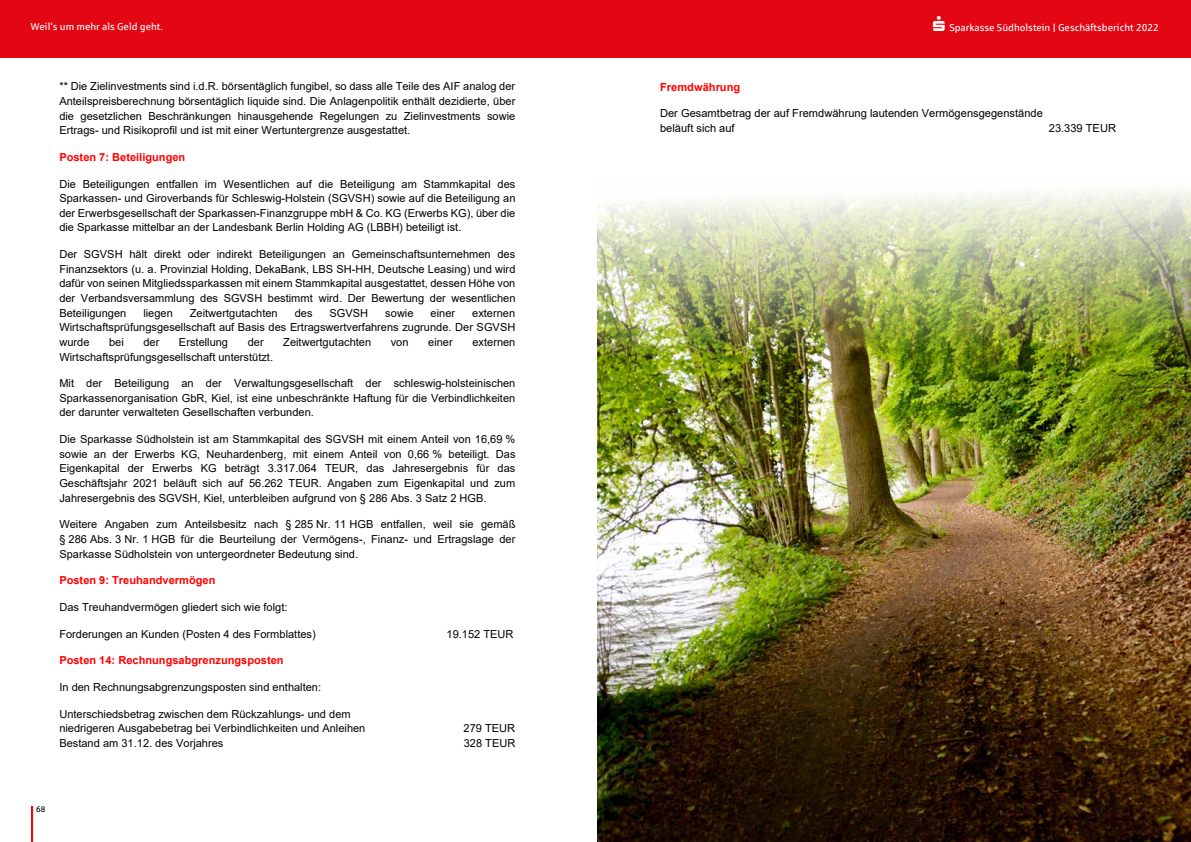
<style>
.page{position:relative;width:1191px;height:842px;background:#fff}
.page>*{position:absolute;margin:0;border:0;box-sizing:border-box;transform-origin:0 0}
.t1{font:11.1px/14.7px "Arial";color:#000}
.t2{font:700 11.1px "Arial";color:#f00}
.t3{font:11px/14.6px "Arial";color:#000;text-align:justify}
.t4{font:700 11px "Arial";color:#f00}
.t5{font:10px "Sparkasse Rg";color:#fff}
.t6{font:8px "Sparkasse Rg";color:#000}
.s1{font-weight:700}
</style>
<div class="page">
<div style="left:0;top:0;width:1191px;height:58px;background:#e30613"></div>
<svg style="left:31px;top:806px;width:2px;height:36px"></svg>
<img style="left:597px;top:190px;width:594px;height:652px">
<p class="t5" style="left:31px;top:21px;width:133px">Weil‘s um mehr als Geld geht.</p>
<p class="t3" style="left:59px;top:79px;width:457px">** Die Zielinvestments sind i.d.R. börsentäglich fungibel, so dass alle Teile des AIF analog der Anteilspreisberechnung börsentäglich liquide sind. Die Anlagenpolitik enthält dezidierte, über die gesetzlichen Beschränkungen hinausgehende Regelungen zu Zielinvestments sowie Ertrags- und Risikoprofil und ist mit einer Wertuntergrenze ausgestattet.</p>
<p class="t4" style="left:59px;top:149px;width:127px">Posten 7: Beteiligungen</p>
<p class="t3" style="left:59px;top:176px;width:457px">Die Beteiligungen entfallen im Wesentlichen auf die Beteiligung am Stammkapital des Sparkassen- und Giroverbands für Schleswig-Holstein (SGVSH) sowie auf die Beteiligung an der Erwerbsgesellschaft der Sparkassen-Finanzgruppe mbH &amp; Co. KG (Erwerbs KG), über die die Sparkasse mittelbar an der Landesbank Berlin Holding AG (LBBH) beteiligt ist.</p>
<p class="t3" style="left:59px;top:247px;width:458px">Der SGVSH hält direkt oder indirekt Beteiligungen an Gemeinschaftsunternehmen des Finanzsektors (u. a. Provinzial Holding, DekaBank, LBS SH-HH, Deutsche Leasing) und wird dafür von seinen Mitgliedssparkassen mit einem Stammkapital ausgestattet, dessen Höhe von der Verbandsversammlung des SGVSH bestimmt wird. Der Bewertung der wesentlichen Beteiligungen</p>
<p class="t3" style="left:143px;top:305px;width:31px">liegen</p>
<p class="t3" style="left:190px;top:305px;width:89px">Zeitwertgutachten</p>
<p class="t3" style="left:295px;top:305px;width:19px">des</p>
<p class="t3" style="left:329px;top:305px;width:40px">SGVSH</p>
<p class="t3" style="left:385px;top:305px;width:30px">sowie</p>
<p class="t3" style="left:430px;top:305px;width:26px">einer</p>
<p class="t3" style="left:59px;top:305px;width:457px;text-indent:413px">externen Wirtschaftsprüfungsgesellschaft auf Basis des Ertragswertverfahrens zugrunde. Der SGVSH wurde</p>
<p class="t3" style="left:109px;top:335px;width:16px">bei</p>
<p class="t3" style="left:143px;top:335px;width:17px">der</p>
<p class="t3" style="left:179px;top:335px;width:51px">Erstellung</p>
<p class="t3" style="left:248px;top:335px;width:17px">der</p>
<p class="t3" style="left:283px;top:335px;width:89px">Zeitwertgutachten</p>
<p class="t3" style="left:391px;top:335px;width:19px">von</p>
<p class="t3" style="left:428px;top:335px;width:26px">einer</p>
<p class="t3" style="left:472px;top:335px;width:45px">externen</p>
<p class="t3" style="left:59px;top:349px;width:215px">Wirtschaftsprüfungsgesellschaft unterstützt.</p>
<p class="t3" style="left:59px;top:376px;width:457px">Mit der Beteiligung an der Verwaltungsgesellschaft der schleswig-holsteinischen Sparkassenorganisation GbR, Kiel, ist eine unbeschränkte Haftung für die Verbindlichkeiten der darunter verwalteten Gesellschaften verbunden.</p>
<p class="t3" style="left:59px;top:432px;width:458px">Die Sparkasse Südholstein ist am Stammkapital des SGVSH mit einem Anteil von 16,69 % sowie an der Erwerbs KG, Neuhardenberg, mit einem Anteil von 0,66 % beteiligt. Das Eigenkapital der Erwerbs KG beträgt 3.317.064 TEUR, das Jahresergebnis für das Geschäftsjahr 2021 beläuft sich auf 56.262 TEUR. Angaben zum Eigenkapital und zum Jahresergebnis des SGVSH, Kiel, unterbleiben aufgrund von § 286 Abs. 3 Satz 2 HGB.</p>
<p class="t3" style="left:59px;top:517px;width:457px">Weitere Angaben zum Anteilsbesitz nach § 285 Nr. 11 HGB entfallen, weil sie gemäß § 286 Abs. 3 Nr. 1 HGB für die Beurteilung der Vermögens-, Finanz- und Ertragslage der Sparkasse Südholstein von untergeordneter Bedeutung sind.</p>
<p class="t4" style="left:59px;top:573px;width:158px">Posten 9: Treuhandvermögen</p>
<p class="t3" style="left:59px;top:600px;width:230px">Das Treuhandvermögen gliedert sich wie folgt:</p>
<p class="t3" style="left:59px;top:626px;width:258px">Forderungen an Kunden (Posten 4 des Formblattes)</p>
<p class="t3" style="left:446px;top:626px;width:68px">19.152 TEUR</p>
<p class="t4" style="left:59px;top:653px;width:226px">Posten 14: Rechnungsabgrenzungsposten</p>
<p class="t3" style="left:59px;top:680px;width:263px">In den Rechnungsabgrenzungsposten sind enthalten:</p>
<p class="t3" style="left:59px;top:706px;width:307px">Unterschiedsbetrag zwischen dem Rückzahlungs- und dem niedrigeren Ausgabebetrag bei Verbindlichkeiten und Anleihen</p>
<p class="t3" style="left:463px;top:721px;width:53px">279 TEUR</p>
<p class="t3" style="left:59px;top:736px;width:166px">Bestand am 31.12. des Vorjahres</p>
<p class="t3" style="left:464px;top:736px;width:53px">328 TEUR</p>
<p class="t6" style="left:36px;top:804px;width:11px">68</p>
<p class="t5" style="left:949px;top:21px;width:211px">Sparkasse Südholstein <span class="s1">|</span> Geschäftsbericht 2022</p>
<p class="t2" style="left:660px;top:79px;width:82px">Fremdwährung</p>
<p class="t1" style="left:660px;top:106px;width:384px">Der Gesamtbetrag der auf Fremdwährung lautenden Vermögensgegenstände beläuft sich auf</p>
<p class="t1" style="left:1048px;top:121px;width:69px">23.339 TEUR</p>
</div>
